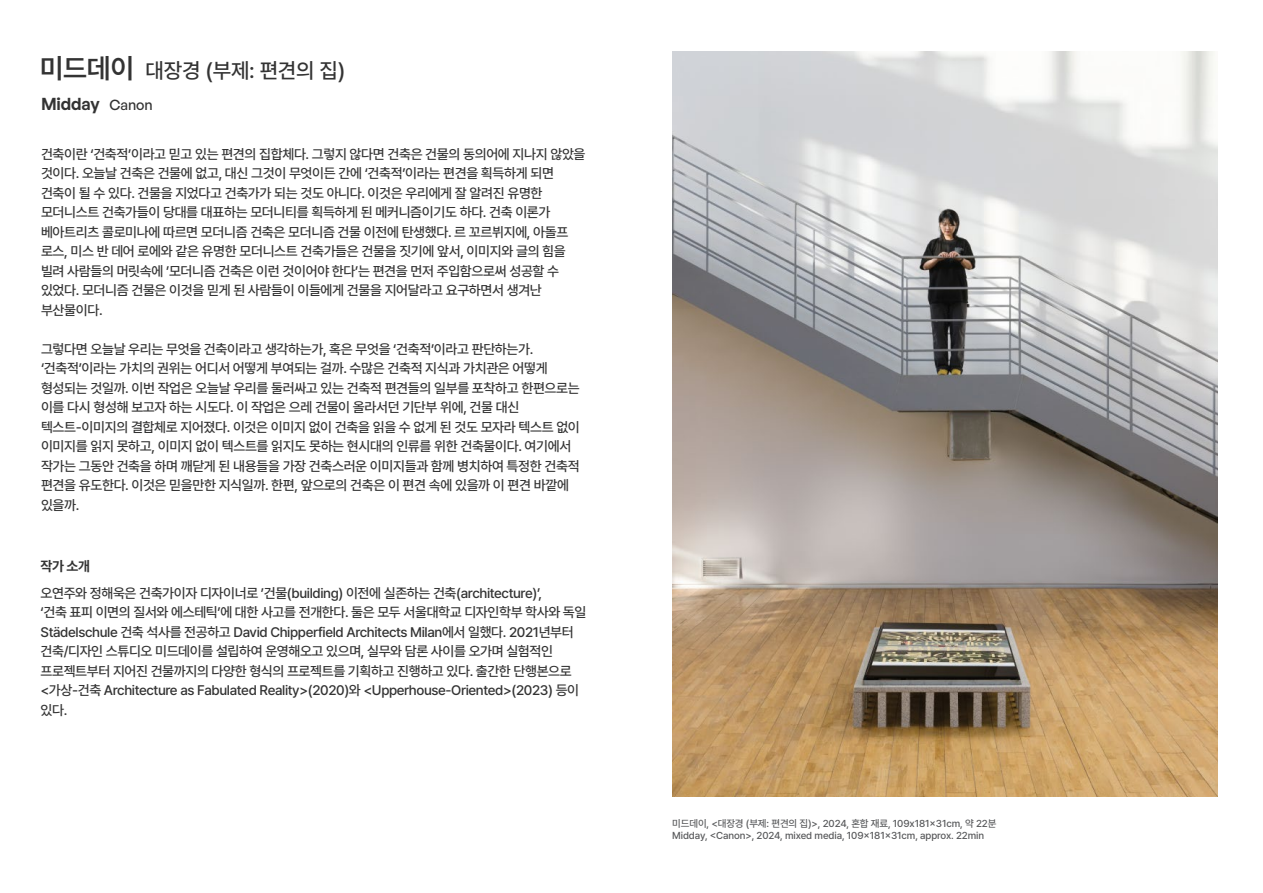
<style>
.page{position:relative;width:1263px;height:893px;background:#fff}
.page>*{position:absolute;margin:0;border:0;box-sizing:border-box;transform-origin:0 0}
.t1{font:500 21.3px "Pretendard";letter-spacing:-.01em;color:#333}
.t2{font:600 16.95px "General Sans";letter-spacing:-.01em;color:#333}
.t3{font:500 13.8px/19.5px "Pretendard";letter-spacing:-.025em;color:#333}
.t4{font:700 13.8px "Pretendard";color:#333}
.t5{font:500 10.05px/12px "Pretendard";letter-spacing:-.01em;color:#58595b}
.s1{font-weight:600;font-size:27.6px}
.s2{font-weight:500;font-size:14.25px}
</style>
<div class="page">
<img style="left:673px;top:51px;width:544px;height:745px">
<h1 class="t1" style="left:40px;top:55px;width:307px"><span class="s1">미드데이</span> 대장경 (부제: 편견의 집)</h1>
<p class="t2" style="left:41px;top:93px;width:113px">Midday <span class="s2">Canon</span></p>
<p class="t3" style="left:41px;top:144px;width:546px">건축이란 ‘건축적’이라고 믿고 있는 편견의 집합체다. 그렇지 않다면 건축은 건물의 동의어에 지나지 않았을 것이다. 오늘날 건축은 건물에 없고, 대신 그것이 무엇이든 간에 ‘건축적’이라는 편견을 획득하게 되면 건축이 될 수 있다. 건물을 지었다고 건축가가 되는 것도 아니다. 이것은 우리에게 잘 알려진 유명한 모더니스트 건축가들이 당대를 대표하는 모더니티를 획득하게 된 메커니즘이기도 하다. 건축 이론가 베아트리츠 콜로미나에 따르면 모더니즘 건축은 모더니즘 건물 이전에 탄생했다. 르 꼬르뷔지에, 아돌프 로스, 미스 반 데어 로에와 같은 유명한 모더니스트 건축가들은 건물을 짓기에 앞서, 이미지와 글의 힘을 빌려 사람들의 머릿속에 ’모더니즘 건축은 이런 것이어야 한다’는 편견을 먼저 주입함으로써 성공할 수 있었다. 모더니즘 건물은 이것을 믿게 된 사람들이 이들에게 건물을 지어달라고 요구하면서 생겨난 부산물이다.</p>
<p class="t3" style="left:41px;top:339px;width:540px">그렇다면 오늘날 우리는 무엇을 건축이라고 생각하는가, 혹은 무엇을 ‘건축적’이라고 판단하는가. ‘건축적’이라는 가치의 권위는 어디서 어떻게 부여되는 걸까. 수많은 건축적 지식과 가치관은 어떻게 형성되는 것일까. 이번 작업은 오늘날 우리를 둘러싸고 있는 건축적 편견들의 일부를 포착하고 한편으로는 이를 다시 형성해 보고자 하는 시도다. 이 작업은 으레 건물이 올라서던 기단부 위에, 건물 대신 텍스트-이미지의 결합체로 지어졌다. 이것은 이미지 없이 건축을 읽을 수 없게 된 것도 모자라 텍스트 없이 이미지를 읽지 못하고, 이미지 없이 텍스트를 읽지도 못하는 현시대의 인류를 위한 건축물이다. 여기에서 작가는 그동안 건축을 하며 깨닫게 된 내용들을 가장 건축스러운 이미지들과 함께 병치하여 특정한 건축적 편견을 유도한다. 이것은 믿을만한 지식일까. 한편, 앞으로의 건축은 이 편견 속에 있을까 이 편견 바깥에 있을까.</p>
<p class="t4" style="left:41px;top:556px;width:51px">작가 소개</p>
<p class="t3" style="left:41px;top:583px;width:547px">오연주와 정해욱은 건축가이자 디자이너로 ’건물(building) 이전에 실존하는 건축(architecture)’,<br>‘건축 표피 이면의 질서와 에스테틱’에 대한 사고를 전개한다. 둘은 모두 서울대학교 디자인학부 학사와 독일 Städelschule 건축 석사를 전공하고 David Chipperfield Architects Milan에서 일했다. 2021년부터 건축/디자인 스튜디오 미드데이를 설립하여 운영해오고 있으며, 실무와 담론 사이를 오가며 실험적인 프로젝트부터 지어진 건물까지의 다양한 형식의 프로젝트를 기획하고 진행하고 있다. 출간한 단행본으로 &lt;가상-건축 Architecture as Fabulated Reality&gt;(2020)와 &lt;Upperhouse-Oriented&gt;(2023) 등이 있다.</p>
<p class="t5" style="left:672px;top:817px;width:326px">미드데이, &lt;대장경 (부제: 편견의 집)&gt;, 2024, 혼합 재료, 109x181×31cm, 약 22분<br>Midday, &lt;Canon&gt;, 2024, mixed media, 109×181×31cm, approx. 22min</p>
</div>
